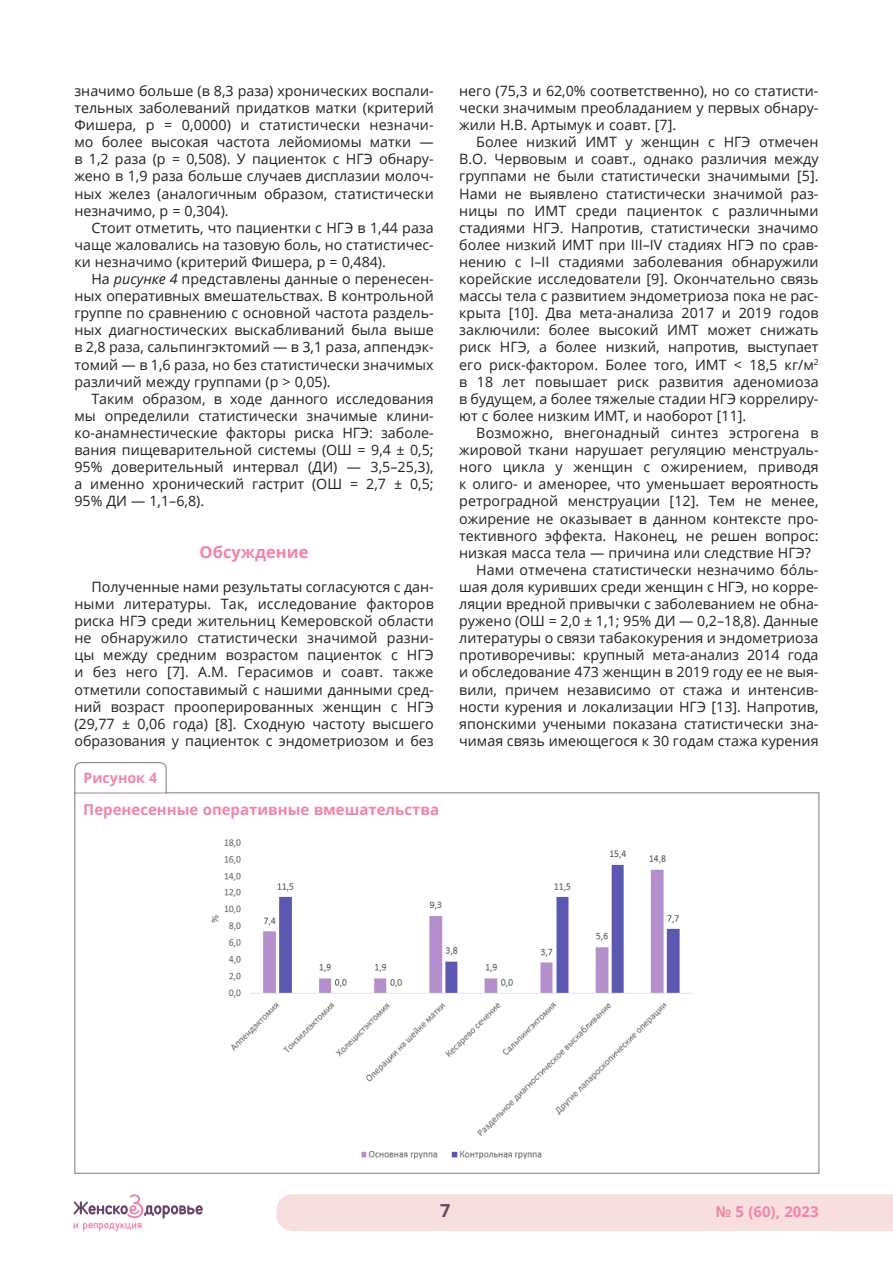
<style>
.page{position:relative;width:893px;height:1263px;background:#fff}
.page>*{position:absolute;margin:0;border:0;box-sizing:border-box;transform-origin:0 0}
.t1{font:700 18px "Open Sans";color:#694366}
.Osnova_text{font:700 16.5px "Open Sans";color:#f284aa}
.Osnova_text-2{font:700 15px "Open Sans";color:#f284aa}
.Osnova_text-3{font:14.25px/17.1px "Open Sans";color:#231f20;text-align:justify}
.Osnova_text-4{font:700 14.25px "Open Sans";color:#f284aa}
.s1{font-style:italic}
</style>
<div class="page">
<div style="left:276px;top:1194px;width:617px;height:37px;background:#f9dee0"></div>
<svg style="left:73px;top:1194px;width:130px;height:37px"></svg>
<svg style="left:74px;top:762px;width:93px;height:30px"></svg>
<hr style="left:76px;top:792px;width:89px;height:1px;background:#e0e1e3">
<img style="left:211px;top:839px;width:482px;height:320px">
<p class="Osnova_text-3" style="left:74px;top:82px;width:361px">значимо больше (в 8,3 раза) хронических воспали&shy;тельных заболеваний придатков матки (критерий Фишера, р = 0,0000) и статистически незначи&shy;мо более высокая частота лейомиомы матки — в 1,2 раза (р = 0,508). У пациенток с НГЭ обнару&shy;жено в 1,9 раза больше случаев дисплазии молоч&shy;ных желез (аналогичным образом, статистически незначимо, p = 0,304).</p>
<p class="Osnova_text-3" style="left:74px;top:219px;width:361px;text-indent:17px">Стоит отметить, что пациентки с НГЭ в 1,44 раза чаще жаловались на тазовую боль, но статистичес&shy;ки незначимо (критерий Фишера, p = 0,484).</p>
<p class="Osnova_text-3" style="left:74px;top:270px;width:361px;text-indent:17px">На <span class="s1">рисунке 4</span> представлены данные о перенесен&shy;ных оперативных вмешательствах. В контрольной группе по сравнению с основной частота раздель&shy;ных диагностических выскабливаний была выше в 2,8 раза, сальпингэктомий — в 3,1 раза, аппендэк&shy;томий — в 1,6 раза, но без статистически значимых различий между группами (p &gt; 0,05).</p>
<p class="Osnova_text-3" style="left:74px;top:390px;width:361px;text-indent:17px">Таким образом, в ходе данного исследования мы определили статистически значимые клини&shy;ко-анамнестические факторы риска НГЭ: заболе&shy;вания пищеварительной системы (ОШ = 9,4 ± 0,5; 95% доверительный интервал (ДИ) — 3,5–25,3), а именно хронический гастрит (ОШ = 2,7 ± 0,5; 95% ДИ — 1,1–6,8).</p>
<p class="Osnova_text" style="left:200px;top:540px;width:110px">Обсуждение</p>
<p class="Osnova_text-3" style="left:74px;top:578px;width:361px;text-indent:17px">Полученные нами результаты согласуются с дан&shy;ными литературы. Так, исследование факторов риска НГЭ среди жительниц Кемеровской области не обнаружило статистически значимой разни&shy;цы между средним возрастом пациенток с НГЭ и без него [7]. А.М. Герасимов и соавт. также отметили сопоставимый с нашими данными сред&shy;ний возраст прооперированных женщин с НГЭ (29,77 ± 0,06 года) [8]. Сходную частоту высшего образования у пациенток с эндометриозом и без</p>
<p class="Osnova_text-4" style="left:83px;top:767px;width:75px">Рисунок 4</p>
<p class="Osnova_text-2" style="left:83px;top:798px;width:357px">Перенесенные оперативные вмешательства</p>
<p class="Osnova_text-3" style="left:459px;top:82px;width:361px">него (75,3 и 62,0% соответственно), но со статисти&shy;чески значимым преобладанием у первых обнару&shy;жили Н.В. Артымук и соавт. [7].</p>
<p class="Osnova_text-3" style="left:459px;top:133px;width:361px;text-indent:17px">Более низкий ИМТ у женщин с НГЭ отмечен В.О. Червовым и соавт., однако различия между группами не были статистически значимыми [5].<br>Нами не выявлено статистически значимой раз&shy;ницы по ИМТ среди пациенток с различными стадиями НГЭ. Напротив, статистически значимо более низкий ИМТ при III–IV стадиях НГЭ по срав&shy;нению с I–II стадиями заболевания обнаружили корейские исследователи [9]. Окончательно связь массы тела с развитием эндометриоза пока не рас&shy;крыта [10]. Два мета-анализа 2017 и 2019 годов заключили: более высокий ИМТ может снижать риск НГЭ, а более низкий, напротив, выступает его риск-фактором. Более того, ИМТ &lt; 18,5 кг/м<sup>2 </sup>в 18 лет повышает риск развития аденомиоза в будущем, а более тяжелые стадии НГЭ коррелиру&shy;ют с более низким ИМТ, и наоборот [11].</p>
<p class="Osnova_text-3" style="left:459px;top:424px;width:361px;text-indent:17px">Возможно, внегонадный синтез эстрогена в жировой ткани нарушает регуляцию менструаль&shy;ного цикла у женщин с ожирением, приводя к олиго- и аменорее, что уменьшает вероятность ретроградной менструации [12]. Тем не менее, ожирение не оказывает в данном контексте про&shy;тективного эффекта. Наконец, не решен вопрос: низкая масса тела — причина или следствие НГЭ?</p>
<p class="Osnova_text-3" style="left:459px;top:561px;width:361px;text-indent:17px">Нами отмечена статистически незначимо бо́ль&shy;шая доля куривших среди женщин с НГЭ, но корре&shy;ляции вредной привычки с заболеванием не обна&shy;ружено (ОШ = 2,0 ± 1,1; 95% ДИ — 0,2–18,8). Данные литературы о связи табакокурения и эндометриоза противоречивы: крупный мета-анализ 2014 года и обследование 473 женщин в 2019 году ее не выя&shy;вили, причем независимо от стажа и интенсив&shy;ности курения и локализации НГЭ [13]. Напротив, японскими учеными показана статистически зна&shy;чимая связь имеющегося к 30 годам стажа курения</p>
<p class="t1" style="left:440px;top:1198px;width:12px">7</p>
<p class="Osnova_text-2" style="left:716px;top:1201px;width:104px">№ 5 (60), 2023</p>
</div>
